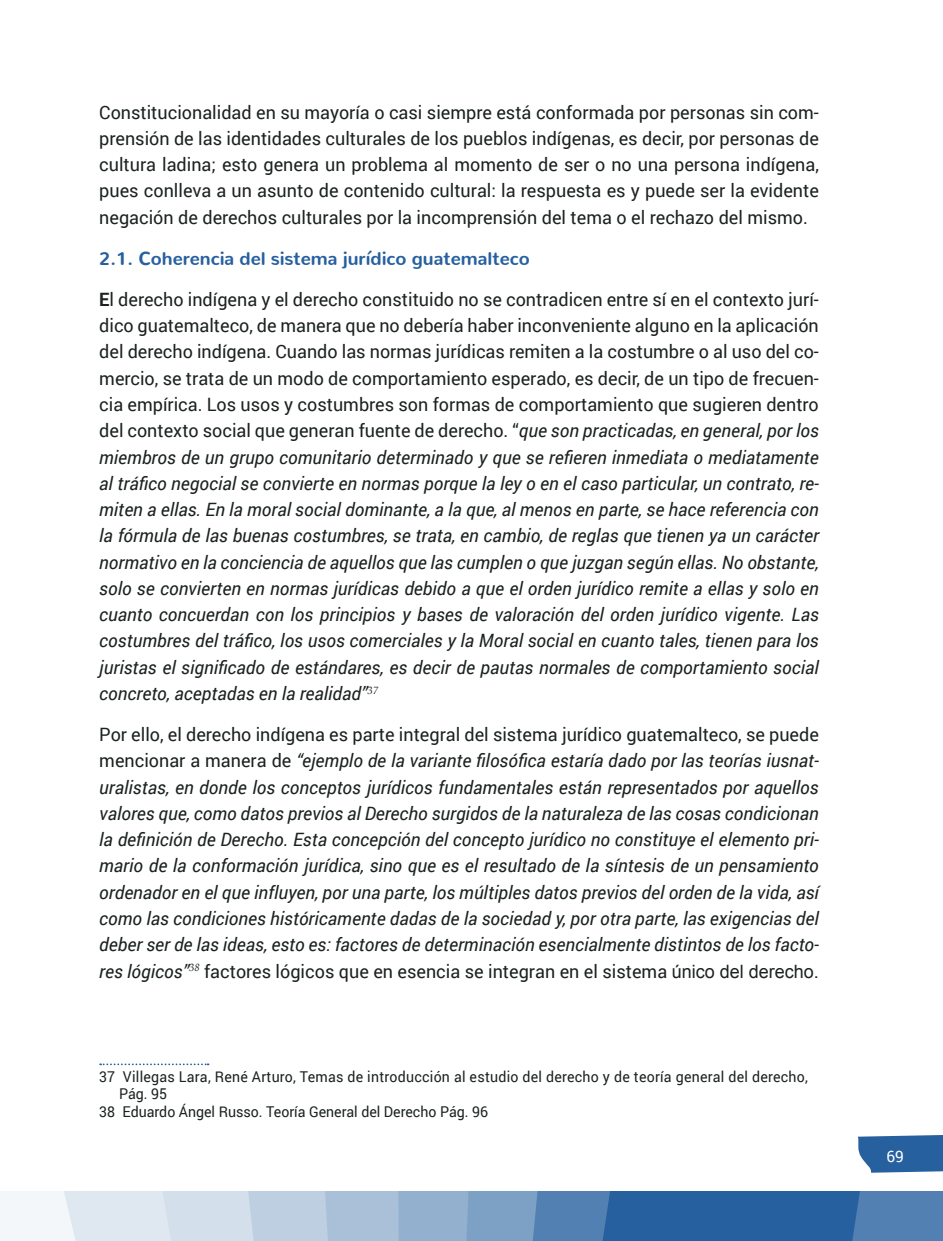
<style>
.page{position:relative;width:943px;height:1241px;background:#fff}
.page>*{position:absolute;margin:0;border:0;box-sizing:border-box;transform-origin:0 0}
.t1{font:italic 18.38px/26.2px "Roboto";color:#1b221f;text-align:justify}
.t2{font:18.38px/26.2px "Roboto";color:#1b221f;text-align:justify}
.t3{font:800 18.38px "Nunito";color:#27609f}
.t4{font:15.75px "Roboto";color:#fff}
.t5{font:14.88px "Roboto";letter-spacing:.015em;color:#1b221f;scale:.95 1}
.s1{font-weight:700;font-style:normal}
.s2{font-style:normal}
.s3{font-family:"Arial";font-style:normal}
</style>
<div class="page">
<svg style="left:0;top:1191px;width:943px;height:49px;background:#83a4c8"></svg>
<svg style="left:858px;top:1135px;width:85px;height:37px;background:#366ba6"></svg>
<svg style="left:100px;top:1063px;width:108px;height:2px"></svg>
<p class="t2" style="left:99px;top:98px;width:721px">Constitucionalidad en su mayoría o casi siempre está conformada por personas sin com&shy;prensión de las identidades culturales de los pueblos indígenas, es decir, por personas de cultura ladina; esto genera un problema al momento de ser o no una persona indígena, pues conlleva a un asunto de contenido cultural: la respuesta es y puede ser la evidente negación de derechos culturales por la incomprensión del tema o el rechazo del mismo.</p>
<p class="t3" style="left:99px;top:241px;width:432px">2.1. Coherencia del sistema jurídico guatemalteco</p>
<p class="t1" style="left:99px;top:285px;width:721px"><span class="s1">E</span><span class="s2">l derecho indígena y el derecho constituido no se contradicen entre sí en el contexto jurí&shy;dico guatemalteco, de manera que no debería haber inconveniente alguno en la aplicación del derecho indígena. Cuando las normas jurídicas remiten a la costumbre o al uso del co&shy;mercio, se trata de un modo de comportamiento esperado, es decir, de un tipo de frecuen&shy;cia empírica. Los usos y costumbres son formas de comportamiento que sugieren dentro del contexto social que generan fuente de derecho. “</span>que son practicadas, en general, por los miembros de un grupo comunitario determinado y que se refieren inmediata o mediatamente al tráfico negocial se convierte en normas porque la ley o en el caso particular, un contrato, re&shy;miten a ellas. En la moral social dominante, a la que, al menos en parte, se hace referencia con la fórmula de las buenas costumbres, se trata, en cambio, de reglas que tienen ya un carácter normativo en la conciencia de aquellos que las cumplen o que juzgan según ellas. No obstante, solo se convierten en normas jurídicas debido a que el orden jurídico remite a ellas y solo en cuanto concuerdan con los principios y bases de valoración del orden jurídico vigente. Las costumbres del tráfico, los usos comerciales y la Moral social en cuanto tales, tienen para los juristas el significado de estándares, es decir de pautas normales de comportamiento social concreto, aceptadas en la realidad”<sup>37</sup></p>
<p class="t1" style="left:99px;top:720px;width:721px"><span class="s2">Por ello, el derecho indígena es parte integral del sistema jurídico guatemalteco, se puede mencionar a manera de</span> “ejemplo de la variante filosófica estaría dado por las teorías iusnat&shy;uralistas, en donde los conceptos jurídicos fundamentales están representados por aquellos valores que, como datos previos al Derecho surgidos de la naturaleza de las cosas condicionan la definición de Derecho. Esta concepción del concepto jurídico no constituye el elemento pri&shy;mario de la conformación jurídica, sino que es el resultado de la síntesis de un pensamiento ordenador en el que influyen, por una parte, los múltiples datos previos del orden de la vida, así como las condiciones históricamente dadas de la sociedad y, por otra parte, las exigencias del deber ser de las ideas, esto es: factores de determinación esencialmente distintos de los facto&shy;res lógicos”<sup>38</sup> <span class="s2">factores lógicos que en esencia se integran en el sistema</span> <span class="s3">único del derecho.</span></p>
<p class="t5" style="left:99px;top:1065px;width:747px">37 Villegas Lara, René Arturo, Temas de introducción al estudio del derecho y de teoría general del derecho,</p>
<p class="t5" style="left:119px;top:1083px;width:52px">Pág. 95</p>
<p class="t5" style="left:99px;top:1100px;width:411px">38 Eduardo Ángel Russo. Teoría General del Derecho Pág. 96</p>
<p class="t4" style="left:886px;top:1144px;width:19px">69</p>
</div>
